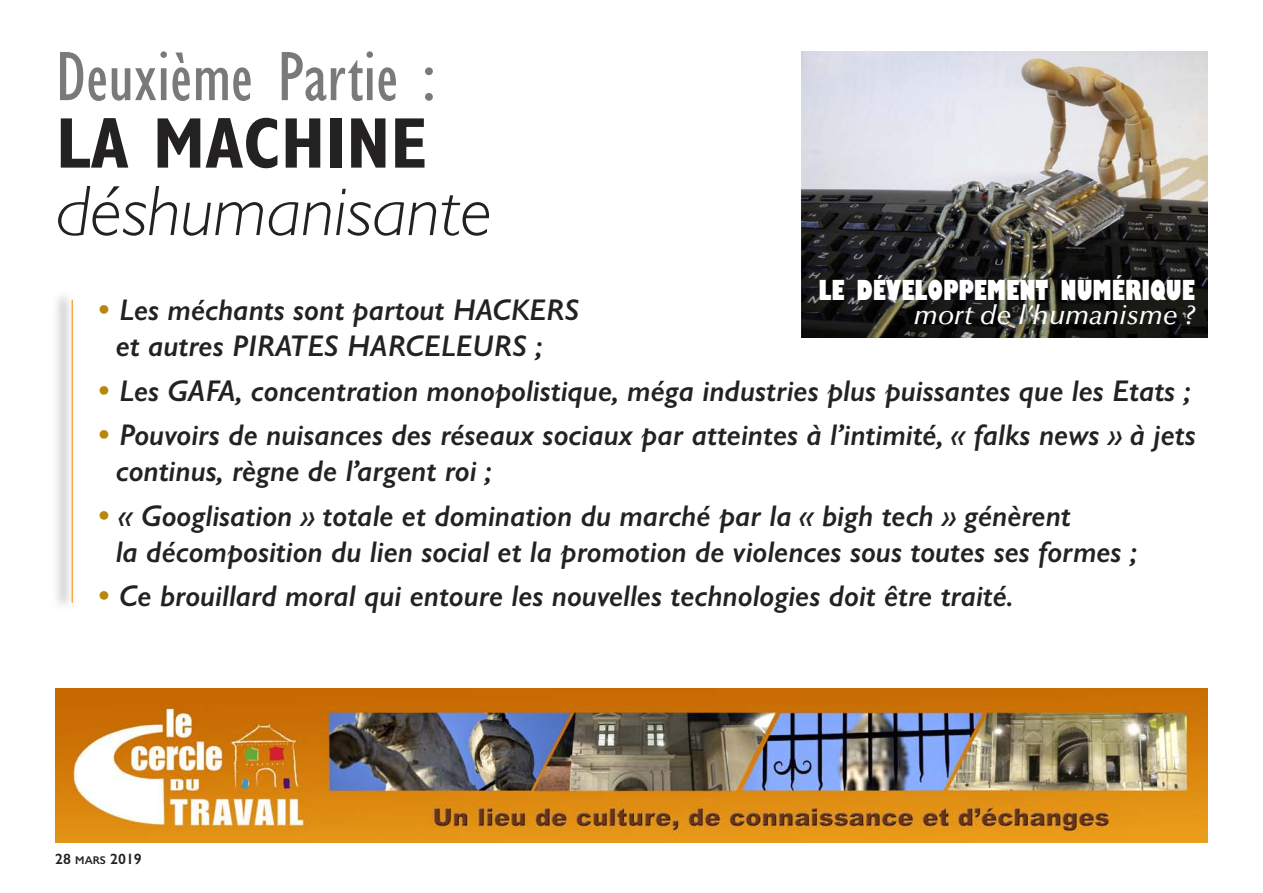
<style>
.page{position:relative;width:1263px;height:893px;background:#fff}
.page>*{position:absolute;margin:0;border:0;box-sizing:border-box;transform-origin:0 0}
.t1{font:condensed 72px "Gill Sans";color:#7b7a7a}
.t2{font:italic 300 72px "Gill Sans";color:#232122}
.t3{font:700 condensed 72px "Gill Sans";color:#232122}
.t4{font:italic 600 30px/36px "Gill Sans";color:#232122}
.t5{font:800 condensed 27px "Gill Sans";color:#fff}
.t6{font:italic 500 27px "Optima";color:#fff}
.t7{font:600 15px "Gill Sans";color:#232122}
.s1{font-weight:700;font-style:normal;font-stretch:condensed;color:#b8860b}
.s2{font-size:11.25px}
</style>
<div class="page">
<img style="left:801px;top:51px;width:407px;height:286px">
<img style="left:55px;top:689px;width:1153px;height:153px">
<hr style="left:72px;top:300px;width:1px;height:303px;background:#f6ac43">
<h1 class="t1" style="left:56px;top:49px;width:381px">Deuxième Partie :</h1>
<h1 class="t3" style="left:56px;top:116px;width:373px">LA MACHINE</h1>
<h1 class="t2" style="left:56px;top:184px;width:437px">déshumanisante</h1>
<p class="t5" style="left:818px;top:280px;width:378px">LE DÉVELOPPEMENT NUMÉRIQUE</p>
<p class="t6" style="left:914px;top:305px;width:283px">mort de l’humanisme ?</p>
<p class="t4" style="left:116px;top:292px;width:465px;text-indent:-17px"><span class="s1">•</span> Les méchants sont partout HACKERS et autres PIRATES HARCELEURS ;</p>
<p class="t4" style="left:99px;top:373px;width:1093px"><span class="s1">•</span> Les GAFA, concentration monopolistique, méga industries plus puissantes que les Etats ;</p>
<p class="t4" style="left:116px;top:417px;width:1081px;text-indent:-17px"><span class="s1">•</span> Pouvoirs de nuisances des réseaux sociaux par atteintes à l’intimité, « falks news » à jets continus, règne de l’argent roi ;</p>
<p class="t4" style="left:116px;top:497px;width:1022px;text-indent:-17px"><span class="s1">•</span> « Googlisation » totale et domination du marché par la « bigh tech » génèrent<br>la décomposition du lien social et la promotion de violences sous toutes ses formes ;</p>
<p class="t4" style="left:99px;top:578px;width:916px"><span class="s1">•</span> Ce brouillard moral qui entoure les nouvelles technologies doit être traité.</p>
<p class="t7" style="left:55px;top:850px;width:88px">28 <span class="s2">MARS</span> 2019</p>
</div>
